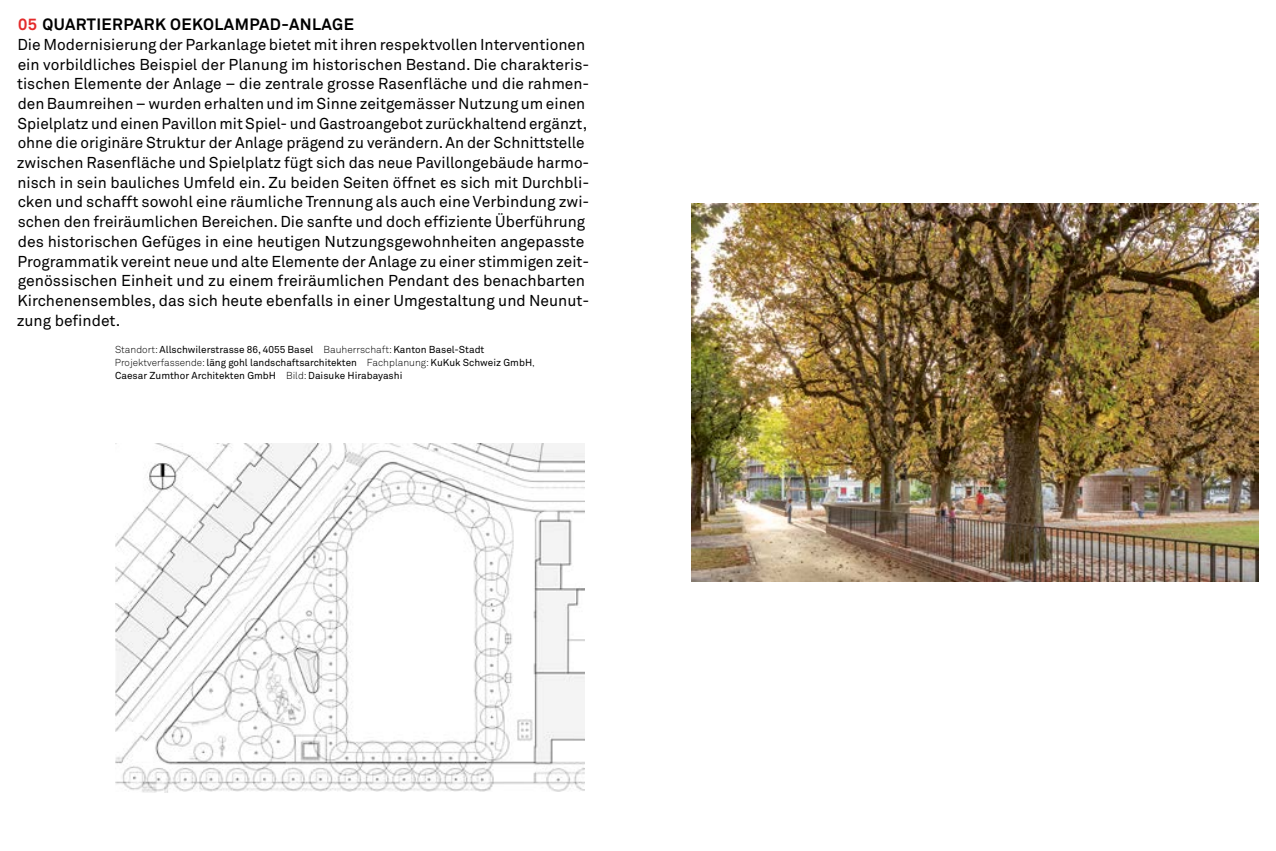
<style>
.page{position:relative;width:1276px;height:851px;background:#fff}
.page>*{position:absolute;margin:0;border:0;box-sizing:border-box;transform-origin:0 0}
.t1{font:700 16.25px "Akkurat";letter-spacing:.025em;color:#000}
.t2{font:15.62px/19.8px "Akkurat";color:#000}
.t3{font:10px/13.1px "Akkurat";color:#000}
.s1{color:#e42b2b}
.s2{font-weight:300}
</style>
<div class="page">
<img style="left:691px;top:203px;width:567px;height:378px">
<img style="left:115px;top:444px;width:470px;height:348px">
<p class="t1" style="left:18px;top:14px;width:337px"><span class="s1">05</span> QUARTIERPARK OEKOLAMPAD-ANLAGE</p>
<p class="t2" style="left:17px;top:35px;width:574px">Die Modernisierung der Parkanlage bietet mit ihren respektvollen Interventionen ein vorbildliches Beispiel der Planung im historischen Bestand. Die charakteris&shy;tischen Elemente der Anlage – die zentrale grosse Rasenfläche und die rahmen&shy;den Baumreihen – wurden erhalten und im Sinne zeitgemässer Nutzung um einen Spielplatz und einen Pavillon mit Spiel- und Gastroangebot zurückhaltend ergänzt, ohne die originäre Struktur der Anlage prägend zu verändern. An der Schnittstelle zwischen Rasenfläche und Spielplatz fügt sich das neue Pavillongebäude harmo&shy;nisch in sein bauliches Umfeld ein. Zu beiden Seiten öffnet es sich mit Durchbli&shy;cken und schafft sowohl eine räumliche Trennung als auch eine Verbindung zwi&shy;schen den freiräumlichen Bereichen. Die sanfte und doch effiziente Überführung des historischen Gefüges in eine heutigen Nutzungsgewohnheiten angepasste Programmatik vereint neue und alte Elemente der Anlage zu einer stimmigen zeit&shy;genössischen Einheit und zu einem freiräumlichen Pendant des benachbarten Kirchenensembles, das sich heute ebenfalls in einer Umgestaltung und Neunut&shy;zung befindet.</p>
<p class="t3" style="left:115px;top:343px;width:421px"><span class="s2">Standort:</span> Allschwilerstrasse 86, 4055 Basel <span class="s2">Bauherrschaft:</span> Kanton Basel-Stadt<br><span class="s2">Projektverfassende:</span> läng gohl landschaftsarchitekten <span class="s2">Fachplanung:</span> KuKuk Schweiz GmbH<span class="s2">,<br></span>Caesar Zumthor Architekten GmbH <span class="s2">Bild:</span> Daisuke Hirabayashi</p>
</div>
